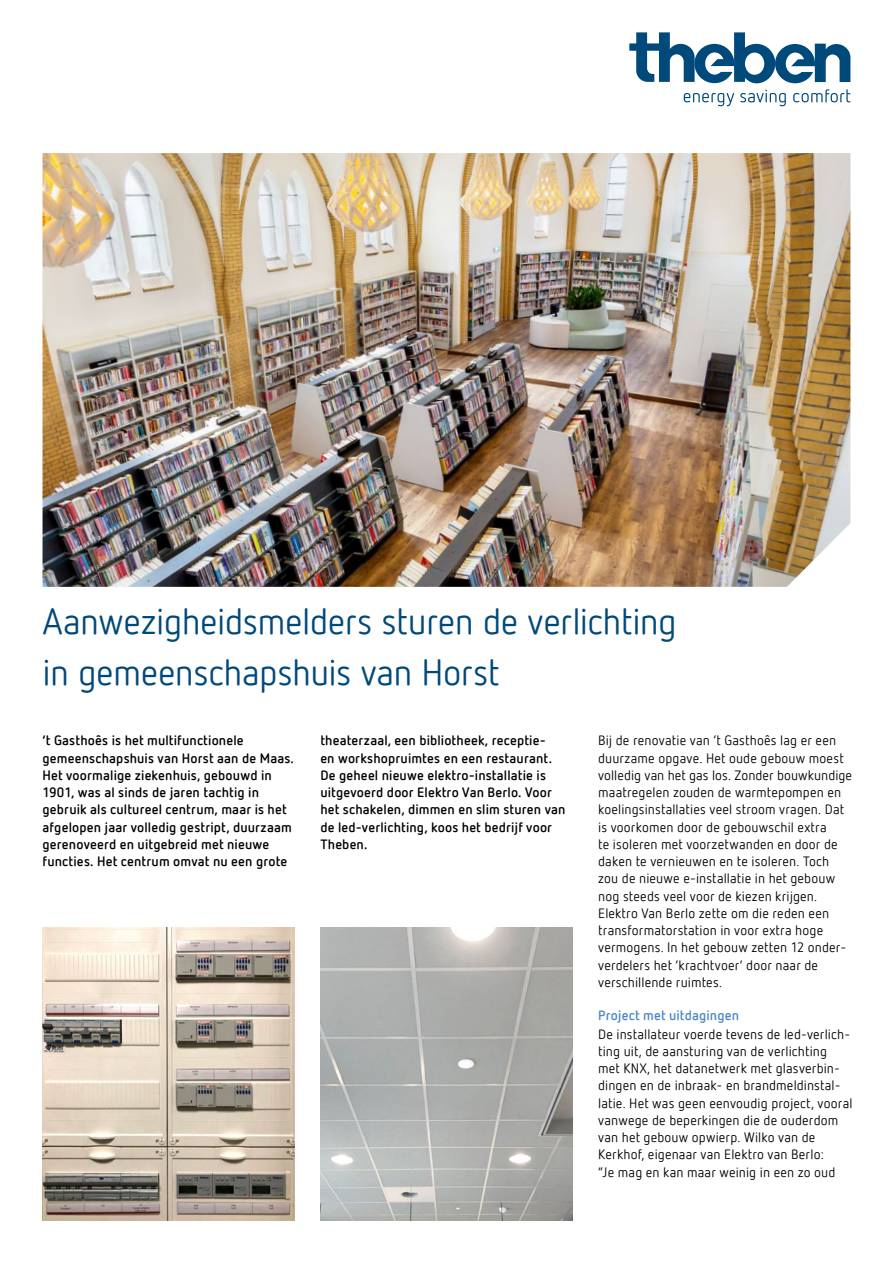
<style>
.page{position:relative;width:893px;height:1263px;background:#fff}
.page>*{position:absolute;margin:0;border:0;box-sizing:border-box;transform-origin:0 0}
.t1{font:36px/51px "Netto Offc Pro";letter-spacing:-.015em;color:#00497b}
.t2{font:13.5px/17.2px "Netto Offc Pro";letter-spacing:.01em;color:#000}
.t3{font:700 13.5px/17.2px "Netto Offc Pro";letter-spacing:.01em;color:#000}
.t4{font:700 13.5px "Netto Offc Pro";letter-spacing:.01em;color:#4d87c6}
</style>
<div class="page">
<svg style="left:629px;top:32px;width:221px;height:51px"></svg>
<svg style="left:684px;top:93px;width:50px;height:13px"></svg>
<svg style="left:740px;top:90px;width:46px;height:16px"></svg>
<svg style="left:793px;top:89px;width:57px;height:13px"></svg>
<img style="left:43px;top:153px;width:807px;height:434px">
<img style="left:43px;top:927px;width:252px;height:293px">
<img style="left:320px;top:927px;width:253px;height:293px">
<h1 class="t1" style="left:43px;top:594px;width:636px">Aanwezigheidsmelders sturen de verlichting in gemeenschapshuis van Horst</h1>
<p class="t3" style="left:43px;top:731px;width:253px">‘t Gasthoês is het multifunctionele gemeenschapshuis van Horst aan de Maas.<br>Het voormalige ziekenhuis, gebouwd in 1901, was al sinds de jaren tachtig in gebruik als cultureel centrum, maar is het afgelopen jaar volledig gestript, duurzaam gerenoveerd en uitgebreid met nieuwe functies. Het centrum omvat nu een grote</p>
<p class="t3" style="left:320px;top:731px;width:247px">theaterzaal, een bibliotheek, receptie-<br>en workshopruimtes en een restaurant.<br>De geheel nieuwe elektro-installatie is uitgevoerd door Elektro Van Berlo. Voor het schakelen, dimmen en slim sturen van de led-verlichting, koos het bedrijf voor Theben.</p>
<p class="t2" style="left:598px;top:731px;width:255px">Bij de renovatie van ’t Gasthoês lag er een duurzame opgave. Het oude gebouw moest volledig van het gas los. Zonder bouwkundige maatregelen zouden de warmtepompen en koelingsinstallaties veel stroom vragen. Dat is voorkomen door de gebouwschil extra<br>te isoleren met voorzetwanden en door de daken te vernieuwen en te isoleren. Toch zou de nieuwe e-installatie in het gebouw nog steeds veel voor de kiezen krijgen.<br>Elektro Van Berlo zette om die reden een transformatorstation in voor extra hoge vermogens. In het gebouw zetten 12 onder&shy;verdelers het ‘krachtvoer’ door naar de verschillende ruimtes.</p>
<p class="t4" style="left:598px;top:1006px;width:142px">Project met uitdagingen</p>
<p class="t2" style="left:598px;top:1025px;width:256px">De installateur voerde tevens de led-verlich&shy;ting uit, de aansturing van de verlichting<br>met KNX, het datanetwerk met glasverbin&shy;dingen en de inbraak- en brandmeldinstal&shy;latie. Het was geen eenvoudig project, vooral vanwege de beperkingen die de ouderdom van het gebouw opwierp. Wilko van de Kerkhof, eigenaar van Elektro van Berlo:<br>“Je mag en kan maar weinig in een zo oud</p>
</div>
